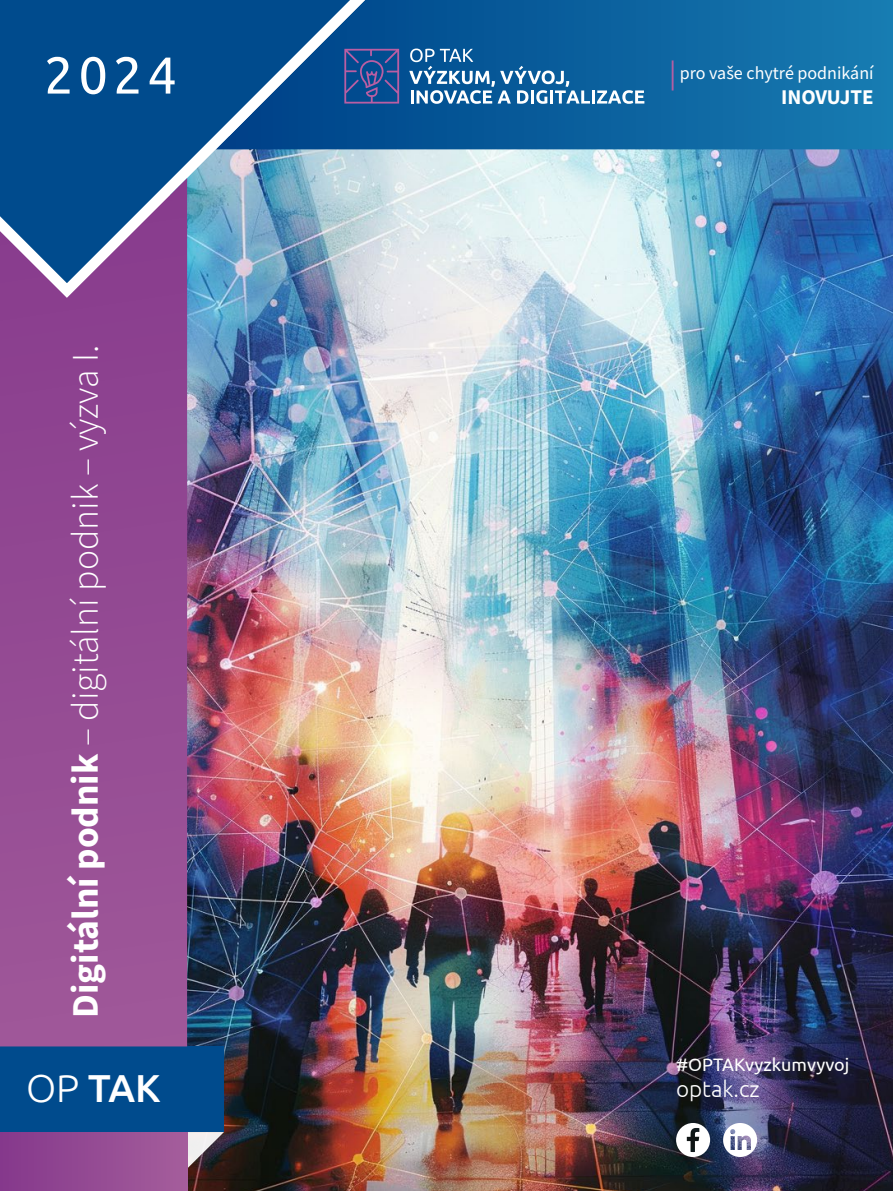
<style>
.page{position:relative;width:893px;height:1191px;background:#fff}
.page>*{position:absolute;margin:0;border:0;box-sizing:border-box;transform-origin:0 0}
.t1{font:51.9px "Ubuntu";color:#fff}
.t2{font:500 39px "Ubuntu";color:#fff}
.t3{font:300 37.5px "Source Sans Pro";color:#fff}
.t4{font:300 22.5px "Ubuntu";color:#fff}
.t5{font:700 21px "Source Sans Pro";color:#fff}
.t6{font:18px "Source Sans Pro";color:#fff}
.t7{font:18px "Ubuntu";color:#fff}
.s1{font-weight:700}
.s2{font-weight:300}
.s3{font-size:30px;color:#ba5ea3}
</style>
<div class="page">
<img style="left:187px;top:149px;width:706px;height:1042px">
<div style="left:0;top:1046px;width:224px;height:86px;background:#004b8d"></div>
<svg style="left:401px;top:0;width:492px;height:149px;background:#0e67a2"></svg>
<svg style="left:676px;top:1123px;width:34px;height:34px"></svg>
<svg style="left:723px;top:1123px;width:34px;height:34px"></svg>
<svg style="left:0;top:0;width:401px;height:306px;background:#3a75a7"></svg>
<svg style="left:0;top:178px;width:187px;height:868px;background:#8c4d94"></svg>
<svg style="left:187px;top:1132px;width:37px;height:36px"></svg>
<div style="left:0;top:1132px;width:187px;height:59px;background:linear-gradient(to right,#85388c,#a45e9b)"></div>
<svg style="left:344px;top:49px;width:55px;height:55px;background:#315094"></svg>
<svg style="left:409px;top:49px;width:181px;height:55px;background:#3e7dae"></svg>
<hr style="left:592px;top:90px;width:3px;height:14px;background:#fff">
<svg style="left:597px;top:90px;width:47px;height:14px"></svg>
<h1 class="t1" style="left:44px;top:44px;width:134px">2024</h1>
<p class="t3" style="left:62px;top:1018px;width:674px;rotate:-90deg"><span class="s1">Digitální podnik</span> – digitální podnik – výzva I.</p>
<p class="t2" style="left:26px;top:1063px;width:136px"><span class="s2">OP</span> TAK</p>
<p class="t6" style="left:669px;top:61px;width:206px"><span class="s3">|</span> pro vaše chytré podnikání</p>
<p class="t5" style="left:781px;top:83px;width:94px">INOVUJTE</p>
<p class="t7" style="left:676px;top:1054px;width:175px">#OPTAKvyzkumvyvoj</p>
<p class="t4" style="left:676px;top:1075px;width:85px">optak.cz</p>
</div>
